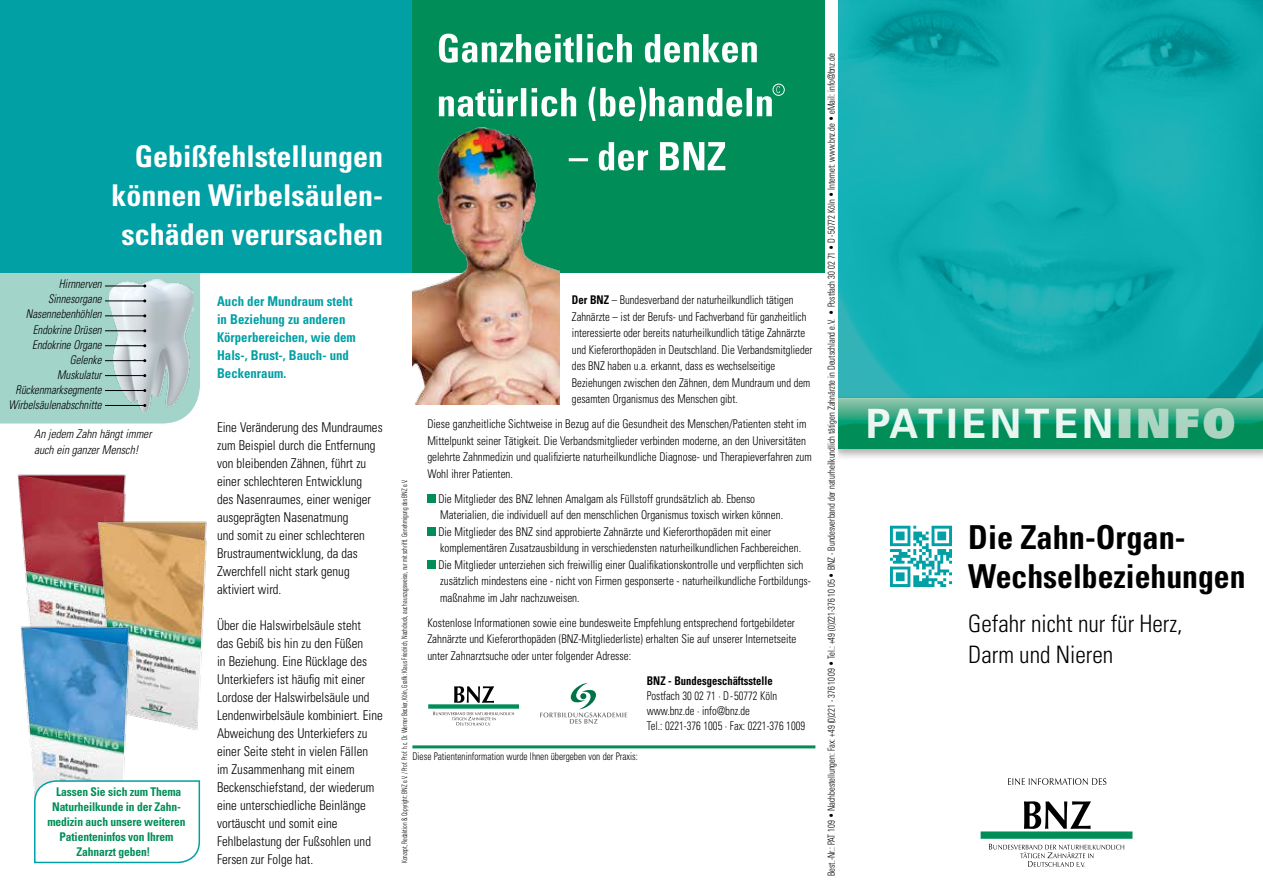
<style>
.page{position:relative;width:1263px;height:893px;background:#fff}
.page>*{position:absolute;margin:0;border:0;box-sizing:border-box;transform-origin:0 0}
.t1{font:700 40.5px "Univers LT Std";letter-spacing:.09em;color:#fff}
.t2{font:700 condensed 33px/38.2px "Univers LT Std";color:#000}
.t3{font:700 condensed 30px/39px "Univers LT Std";color:#fff;text-align:right}
.t4{font:300 condensed 24px/31.5px "Univers LT Std";color:#000}
.t5{font:300 condensed 13.5px/18px "Univers LT Std";color:#000;scale:.95 1}
.t6{font:700 condensed 13.5px/18px "Univers LT Std";color:#00a0a5;scale:.95 1}
.t7{font:300 condensed 12px/16.5px "Univers LT Std";color:#000;scale:.92 1}
.t8{font:300 condensed 12px/16.5px "Univers LT Std";color:#000;scale:.89 1}
.t9{font:italic 300 condensed 12px/15px "Univers LT Std";color:#000;text-align:right;scale:.9 1}
.t10{font:700 condensed 12px/15px "Univers LT Std";letter-spacing:-.01em;color:#008d58;text-align:center;scale:.96 1}
.t11{font:300 condensed 12px/15px "Univers LT Std";color:#000;scale:.88 1}
.t12{font:italic 300 condensed 12px/16.5px "Univers LT Std";color:#000;scale:.95 1}
.t13{font:700 condensed 12px "Univers LT Std";color:#000;scale:.88 1}
.t14{font:300 condensed 10.5px "Univers LT Std";color:#000;scale:.88 1}
.t15{font:300 condensed 9.75px "Univers LT Std";color:#000;scale:.87 1}
.t16{font:300 condensed 7.5px "Univers LT Std";color:#000;scale:.78 1}
.s1{font-weight:700}
.s2{font-family:"Univers LT Std X Black";font-weight:400;color:#bcdbcb}
</style>
<div class="page">
<img style="left:17px;top:474px;width:109px;height:142px">
<img style="left:96px;top:511px;width:111px;height:220px">
<img style="left:20px;top:616px;width:114px;height:163px">
<div style="left:0;top:0;width:412px;height:272px;background:#00a0a5"></div>
<svg style="left:33px;top:779px;width:168px;height:85px"></svg>
<img style="left:890px;top:525px;width:61px;height:61px">
<div style="left:829px;top:394px;width:434px;height:67px;background:#000;opacity:.33"></div>
<div style="left:838px;top:398px;width:425px;height:51px;background:#008d58"></div>
<svg style="left:838px;top:399px;width:425px;height:28px;background:#43ac87"></svg>
<img style="left:838px;top:0;width:425px;height:399px">
<svg style="left:0;top:272px;width:200px;height:151px;background:#aad0c9"></svg>
<svg style="left:1008px;top:778px;width:98px;height:7px"></svg>
<div style="left:981px;top:831px;width:151px;height:8px;background:#008d58"></div>
<svg style="left:1024px;top:801px;width:67px;height:28px"></svg>
<svg style="left:989px;top:844px;width:135px;height:23px"></svg>
<div style="left:412px;top:0;width:426px;height:272px;background:#008d58"></div>
<img style="left:412px;top:115px;width:147px;height:289px">
<div style="left:427px;top:494px;width:9px;height:9px;background:#008d58"></div>
<div style="left:427px;top:527px;width:9px;height:9px;background:#008d58"></div>
<div style="left:427px;top:560px;width:9px;height:9px;background:#008d58"></div>
<svg style="left:540px;top:683px;width:87px;height:41px"></svg>
<hr style="left:412px;top:745px;width:403px;height:3px;background:#008d58">
<div style="left:428px;top:704px;width:91px;height:5px;background:#008d58"></div>
<svg style="left:454px;top:686px;width:40px;height:17px"></svg>
<svg style="left:433px;top:712px;width:81px;height:14px"></svg>
<div style="left:773px;top:84px;width:11px;height:12px;border:1px solid #fff;border-radius:50%"></div>
<svg style="left:569px;top:142px;width:156px;height:29px"></svg>
<svg style="left:439px;top:86px;width:341px;height:35px"></svg>
<svg style="left:439px;top:34px;width:318px;height:29px"></svg>
<div style="left:825px;top:0;width:13px;height:893px;background:#fff"></div>
<h3 class="t3" style="left:111px;top:137px;width:273px">Gebißfehlstellungen können Wirbelsäulen&shy;schäden verursachen</h3>
<p class="t9" style="left:8px;top:277px;width:105px">Hirnnerven<br>Sinnesorgane<br>Nasennebenhöhlen<br>Endokrine Drüsen<br>Endokrine Organe<br>Gelenke<br>Muskulatur<br>Rückenmarksegmente<br>Wirbelsäulenabschnitte</p>
<p class="t6" style="left:217px;top:292px;width:148px">Auch der Mundraum steht in Beziehung zu anderen<br>Körperbereichen, wie dem<br>Hals-, Brust-, Bauch- und<br>Beckenraum.</p>
<p class="t12" style="left:34px;top:426px;width:125px">An jedem Zahn hängt immer auch ein ganzer Mensch!</p>
<p class="t10" style="left:47px;top:784px;width:146px">Lassen Sie sich zum Thema<br>Naturheilkunde in der Zahn&shy;medizin auch unsere weiteren<br>Patienteninfos von Ihrem<br>Zahnarzt geben!</p>
<p class="t5" style="left:217px;top:418px;width:176px">Eine Veränderung des Mundraumes zum Beispiel durch die Entfernung von bleibenden Zähnen, führt zu einer schlechteren Entwicklung<br>des Nasenraumes, einer weniger ausgeprägten Nasenatmung<br>und somit zu einer schlechteren<br>Brustraumentwicklung, da das<br>Zwerchfell nicht stark genug aktiviert wird.</p>
<p class="t5" style="left:217px;top:616px;width:176px">Über die Halswirbelsäule steht<br>das Gebiß bis hin zu den Füßen<br>in Beziehung. Eine Rücklage des<br>Unterkiefers ist häufig mit einer<br>Lordose der Halswirbelsäule und<br>Lendenwirbelsäule kombiniert. Eine<br>Abweichung des Unterkiefers zu einer Seite steht in vielen Fällen<br>im Zusammenhang mit einem<br>Beckenschiefstand, der wiederum eine unterschiedliche Beinlänge vortäuscht und somit eine<br>Fehlbelastung der Fußsohlen und<br>Fersen zur Folge hat.</p>
<p class="t8" style="left:572px;top:292px;width:272px"><span class="s1">Der BNZ</span> – Bundesverband der naturheilkundlich tätigen Zahnärzte – ist der Berufs- und Fachverband für ganzheitlich interessierte oder bereits naturheilkundlich tätige Zahnärzte und Kieferorthopäden in Deutschland. Die Verbandsmitglieder des BNZ haben u.a. erkannt, dass es wechselseitige Beziehungen zwischen den Zähnen, dem Mundraum und dem gesamten Organismus des Menschen gibt.</p>
<p class="t7" style="left:427px;top:416px;width:419px">Diese ganzheitliche Sichtweise in Bezug auf die Gesundheit des Menschen/Patienten steht im Mittelpunkt seiner Tätigkeit. Die Verbandsmitglieder verbinden moderne, an den Universitäten gelehrte Zahnmedizin und qualifizierte naturheilkundliche Diagnose- und Therapieverfahren zum Wohl ihrer Patienten.</p>
<p class="t7" style="left:438px;top:490px;width:406px">Die Mitglieder des BNZ lehnen Amalgam als Füllstoff grundsätzlich ab. Ebenso<br>Materialien, die individuell auf den menschlichen Organismus toxisch wirken können.<br>Die Mitglieder des BNZ sind approbierte Zahnärzte und Kieferorthopäden mit einer komplementären Zusatzausbildung in verschiedensten naturheilkundlichen Fachbereichen.<br>Die Mitglieder unterziehen sich freiwillig einer Qualifikationskontrolle und verpflichten sich zusätzlich mindestens eine - nicht von Firmen gesponserte - naturheilkundliche Fortbildungs&shy;maßnahme im Jahr nachzuweisen.</p>
<p class="t7" style="left:427px;top:614px;width:403px">Kostenlose Informationen sowie eine bundesweite Empfehlung entsprechend fortgebildeter<br>Zahnärzte und Kieferorthopäden (BNZ-Mitgliederliste) erhalten Sie auf unserer Internetseite unter Zahnarztsuche oder unter folgender Adresse:</p>
<p class="t13" style="left:647px;top:673px;width:145px">BNZ - Bundesgeschäftsstelle</p>
<p class="t11" style="left:647px;top:688px;width:181px">Postfach 30 02 71 · D-50772 Köln www.bnz.de · info@bnz.de<br>Tel.: 0221-376 1005 · Fax: 0221-376 1009</p>
<p class="t14" style="left:412px;top:750px;width:258px">Diese Patienteninformation wurde Ihnen übergeben von der Praxis:</p>
<p class="t16" style="left:400px;top:863px;width:493px;rotate:-90deg">Konzept, Redaktion &amp; Copyright: BNZ e.V. / Prof. Prof. h.c. Dr. Werner Becker, Köln, Grafik: Klaus Friedrich, Nachdruck, auch auszugsweise, nur mit schriftl. Genehmigung des BNZ e.V.</p>
<p class="t15" style="left:825px;top:876px;width:947px;rotate:-90deg">Best.-Nr.: PAT 109 • Nachbestellungen: Fax: +49 (0)221 - 376 10 09 • Tel.: +49 (0)221-376 10 05 • BNZ - Bundesverband der naturheilkundlich tätigen Zahnärzte in Deutschland e.V. • Postfach 30 02 71 • D-50772 Köln • Internet: www.bnz.de • eMail: info@bnz.de</p>
<h1 class="t1" style="left:865px;top:400px;width:372px">PATIENTEN<span class="s2">INFO</span></h1>
<h2 class="t2" style="left:968px;top:518px;width:279px">Die Zahn-Organ-<br>Wechselbeziehungen</h2>
<h3 class="t4" style="left:968px;top:608px;width:216px">Gefahr nicht nur für Herz,<br>Darm und Nieren</h3>
</div>
